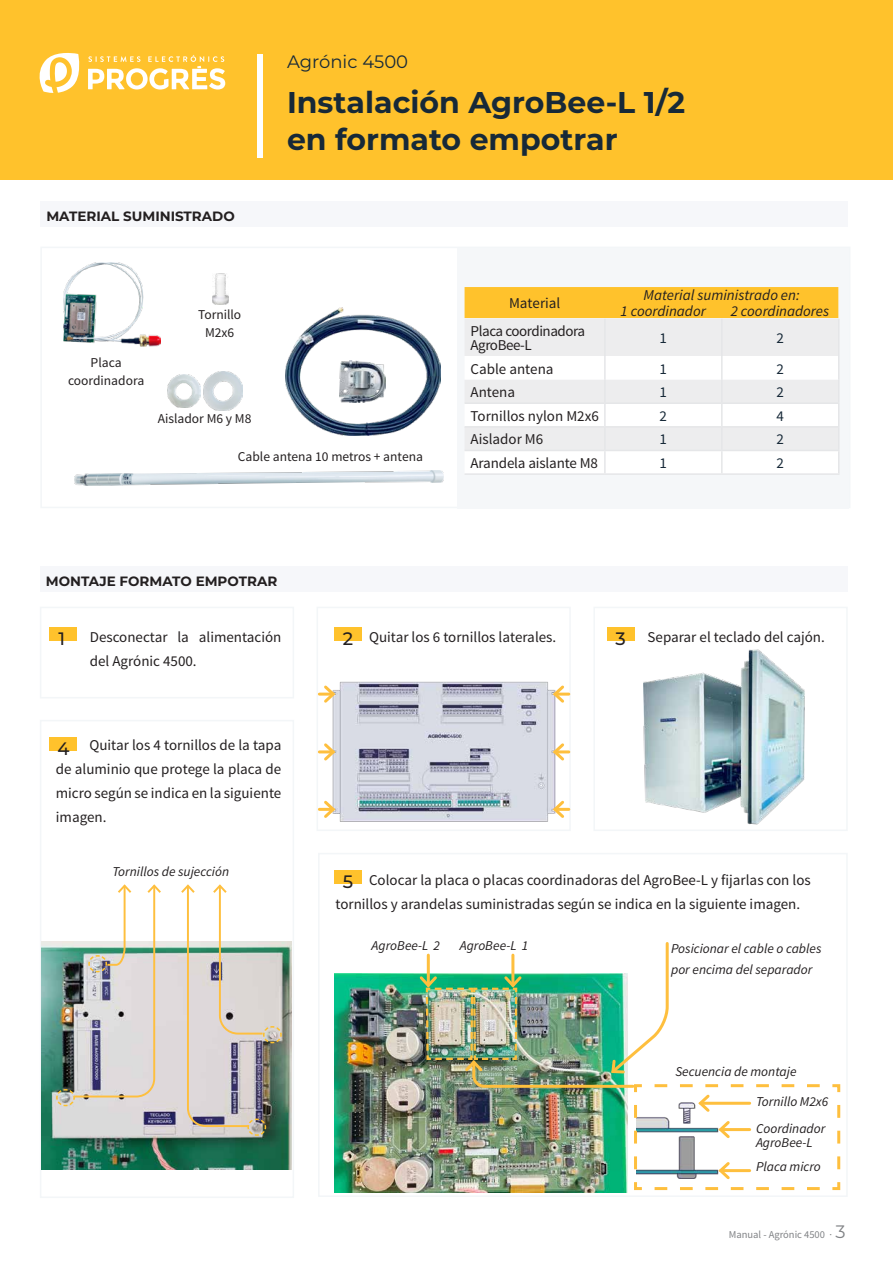
<style>
.page{position:relative;width:893px;height:1263px;background:#fff}
.page>*{position:absolute;margin:0;border:0;box-sizing:border-box;transform-origin:0 0}
.t1{font:700 30px/37.5px "Montserrat";color:#172938}
.t2{font:18px "Montserrat";color:#172938}
.t3{font:500 18px "Montserrat";color:#231f20}
.t4{font:15px/24px "Source Sans Pro";color:#231f20}
.t5{font:italic 15px/15.5px "Source Sans Pro";color:#231f20}
.t6{font:15px/13.5px "Source Sans Pro";letter-spacing:-.03em;color:#231f20}
.t7{font:15px "Source Sans Pro";color:#172938}
.t8{font:italic 13.5px/14.5px "Source Sans Pro";color:#231f20}
.t9{font:13.5px/18px "Source Sans Pro";color:#231f20;text-align:center}
.t10{font:700 13.5px "Montserrat";color:#231f20}
.t11{font:10.5px "Source Sans Pro";color:#808285}
.s1{font-family:"Montserrat";font-weight:500;font-size:18px}
.s2{font-family:"Montserrat";font-size:18px}
</style>
<div class="page">
<div style="left:40px;top:567px;width:808px;height:25px;background:#f6f7fa"></div>
<div style="left:49px;top:628px;width:27px;height:13px;background:#ffc22c"></div>
<div style="left:334px;top:628px;width:28px;height:13px;background:#ffc22c"></div>
<div style="left:607px;top:628px;width:27px;height:13px;background:#ffc22c"></div>
<div style="left:40px;top:607px;width:254px;height:91px;border:2px solid #f3f6f8"></div>
<div style="left:593px;top:607px;width:255px;height:224px;border:2px solid #f3f6f8"></div>
<div style="left:317px;top:607px;width:254px;height:224px;border:2px solid #f3f6f8"></div>
<img style="left:644px;top:649px;width:161px;height:176px">
<img style="left:332px;top:681px;width:223px;height:140px">
<hr style="left:555px;top:693px;width:14px;height:3px;background:#febf3e">
<svg style="left:551px;top:683px;width:16px;height:22px"></svg>
<hr style="left:319px;top:693px;width:14px;height:3px;background:#febf3e">
<svg style="left:321px;top:683px;width:17px;height:22px"></svg>
<hr style="left:555px;top:750px;width:14px;height:3px;background:#febf3e">
<svg style="left:551px;top:741px;width:16px;height:22px"></svg>
<hr style="left:319px;top:750px;width:14px;height:3px;background:#febf3e">
<svg style="left:321px;top:741px;width:17px;height:22px"></svg>
<hr style="left:555px;top:808px;width:14px;height:3px;background:#febf3e">
<svg style="left:551px;top:798px;width:16px;height:23px"></svg>
<hr style="left:319px;top:808px;width:14px;height:3px;background:#febf3e">
<svg style="left:321px;top:798px;width:17px;height:23px"></svg>
<div style="left:0;top:0;width:893px;height:179px;background:#ffc22c"></div>
<div style="left:257px;top:54px;width:6px;height:103px;background:#fff"></div>
<svg style="left:40px;top:53px;width:185px;height:40px"></svg>
<div style="left:457px;top:248px;width:392px;height:260px;background:#f5f7f9"></div>
<div style="left:40px;top:202px;width:808px;height:25px;background:#f6f7fa"></div>
<div style="left:465px;top:287px;width:373px;height:31px;background:#ffc22c"></div>
<div style="left:465px;top:319px;width:373px;height:37px;background:#ededee"></div>
<hr style="left:465px;top:473px;width:139px;height:2px;background:#e5e6e8">
<hr style="left:604px;top:319px;width:2px;height:37px;background:#e5e6e8">
<hr style="left:604px;top:473px;width:118px;height:2px;background:#e5e6e8">
<hr style="left:722px;top:473px;width:117px;height:2px;background:#e5e6e8">
<hr style="left:721px;top:319px;width:2px;height:37px;background:#e5e6e8">
<hr style="left:838px;top:319px;width:1px;height:37px;background:#e5e6e8">
<svg style="left:465px;top:356px;width:374px;height:117px"></svg>
<img style="left:286px;top:308px;width:155px;height:128px">
<img style="left:212px;top:273px;width:16px;height:32px">
<img style="left:168px;top:375px;width:32px;height:32px">
<img style="left:204px;top:372px;width:39px;height:38px">
<img style="left:63px;top:263px;width:98px;height:84px">
<img style="left:340px;top:360px;width:46px;height:42px">
<img style="left:74px;top:470px;width:369px;height:15px">
<div style="left:40px;top:720px;width:254px;height:478px;border:2px solid #f3f6f8"></div>
<div style="left:49px;top:737px;width:27px;height:14px;background:#ffc22c"></div>
<img style="left:41px;top:942px;width:250px;height:227px">
<svg style="left:55px;top:884px;width:108px;height:223px"></svg>
<svg style="left:179px;top:884px;width:103px;height:252px"></svg>
<div style="left:318px;top:853px;width:530px;height:344px;border:2px solid #f3f6f8"></div>
<img style="left:334px;top:974px;width:293px;height:218px">
<div style="left:334px;top:871px;width:28px;height:13px;background:#ffc22c"></div>
<img style="left:417px;top:942px;width:424px;height:249px">
<p class="t2" style="left:287px;top:50px;width:123px">Agrónic 4500</p>
<p class="t10" style="left:46px;top:206px;width:190px">MATERIAL SUMINISTRADO</p>
<h1 class="t1" style="left:287px;top:82px;width:400px">Instalación AgroBee-L 1/2 en formato empotrar</h1>
<p class="t9" style="left:68px;top:354px;width:78px">Placa coordinadora</p>
<p class="t9" style="left:198px;top:306px;width:45px">Tornillo<br>M2x6</p>
<p class="t9" style="left:158px;top:409px;width:95px">Aislador M6 y M8</p>
<p class="t9" style="left:238px;top:447px;width:187px">Cable antena 10 metros + antena</p>
<p class="t10" style="left:46px;top:571px;width:233px">MONTAJE FORMATO EMPOTRAR</p>
<p class="t4" style="left:509px;top:291px;width:53px">Material</p>
<p class="t5" style="left:621px;top:288px;width:181px;text-indent:23px">Material suministrado en:<br>1 coordinador</p>
<p class="t5" style="left:731px;top:303px;width:100px">2 coordinadores</p>
<p class="t6" style="left:471px;top:325px;width:116px">Placa coordinadora<br>AgroBee-L</p>
<p class="t7" style="left:660px;top:329px;width:9px">1</p>
<p class="t7" style="left:777px;top:329px;width:9px">2</p>
<p class="t4" style="left:471px;top:357px;width:84px">Cable antena</p>
<p class="t7" style="left:660px;top:359px;width:9px">1</p>
<p class="t7" style="left:777px;top:359px;width:9px">2</p>
<p class="t4" style="left:471px;top:380px;width:46px">Antena</p>
<p class="t7" style="left:660px;top:383px;width:9px">1</p>
<p class="t7" style="left:777px;top:383px;width:9px">2</p>
<p class="t4" style="left:471px;top:404px;width:130px">Tornillos nylon M2x6</p>
<p class="t7" style="left:660px;top:407px;width:9px">2</p>
<p class="t7" style="left:777px;top:407px;width:9px">4</p>
<p class="t4" style="left:471px;top:428px;width:74px">Aislador M6</p>
<p class="t7" style="left:660px;top:430px;width:9px">1</p>
<p class="t7" style="left:777px;top:430px;width:9px">2</p>
<p class="t4" style="left:471px;top:451px;width:129px">Arandela aislante M8</p>
<p class="t7" style="left:660px;top:454px;width:9px">1</p>
<p class="t7" style="left:777px;top:454px;width:9px">2</p>
<p class="t3" style="left:58px;top:626px;width:8px">1</p>
<p class="t4" style="left:343px;top:625px;width:215px"><span class="s1">2</span> Quitar los 6 tornillos laterales.</p>
<p class="t4" style="left:615px;top:625px;width:211px"><span class="s1">3</span> Separar el teclado del cajón.</p>
<p class="t4" style="left:90px;top:625px;width:193px">Desconectar la alimentación del Agrónic 4500.</p>
<p class="t4" style="left:56px;top:733px;width:227px;text-align:justify;text-indent:34px">Quitar los 4 tornillos de la tapa de aluminio que protege la placa de micro según se indica en la siguiente imagen.</p>
<p class="t3" style="left:57px;top:736px;width:14px">4</p>
<p class="t8" style="left:112px;top:864px;width:118px">Tornillos de sujección</p>
<p class="t4" style="left:335px;top:868px;width:477px;text-indent:34px">Colocar la placa o placas coordinadoras del AgroBee-L y fijarlas con los tornillos y arandelas suministradas según se indica en la siguiente imagen.</p>
<p class="t3" style="left:343px;top:869px;width:12px">5</p>
<p class="t8" style="left:372px;top:938px;width:70px">AgroBee-L 2</p>
<p class="t8" style="left:460px;top:938px;width:70px">AgroBee-L 1</p>
<p class="t8" style="left:671px;top:938px;width:152px;line-height:21px">Posicionar el cable o cables por encima del separador</p>
<p class="t8" style="left:675px;top:1064px;width:123px">Secuencia de montaje</p>
<p class="t8" style="left:756px;top:1094px;width:74px">Tornillo M2x6</p>
<p class="t8" style="left:756px;top:1121px;width:71px">Coordinador<br>AgroBee-L</p>
<p class="t8" style="left:756px;top:1159px;width:66px">Placa micro</p>
<p class="t11" style="left:729px;top:1228px;width:118px">Manual - Agrónic 4500 · <span class="s2">3</span></p>
</div>
